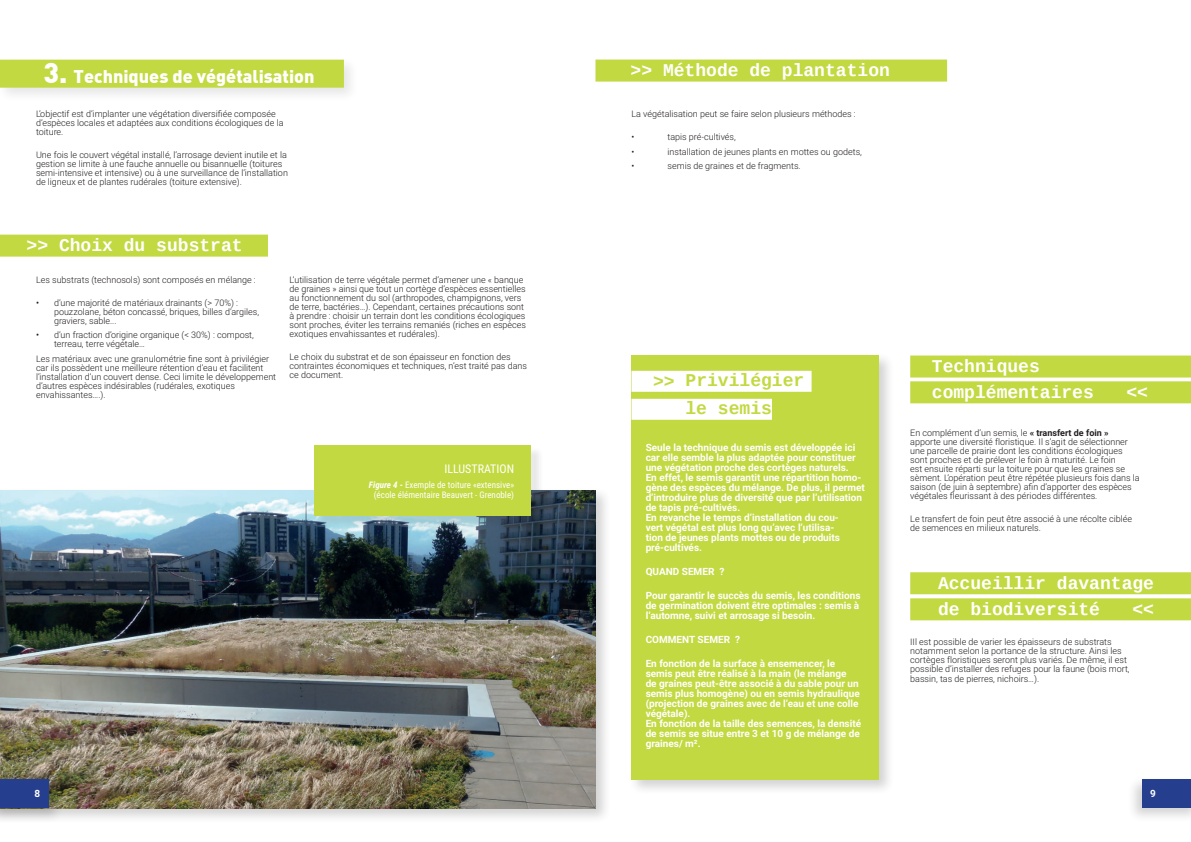
<style>
.page{position:relative;width:1191px;height:842px;background:#fff}
.page>*{position:absolute;margin:0;border:0;box-sizing:border-box;transform-origin:0 0}
.t1{font:700 18px/25.8px "Liberation Mono";color:#fff}
.t2{font:900 18px "DIN";color:#fff}
.t3{font:700 18px/28px "Liberation Mono";color:#c3d941;text-align:center}
.t4{font:12px "Roboto Condensed";color:#fff}
.t5{font:700 10px/10px "Roboto";color:#fff}
.t6{font:300 9px/9px "Roboto";color:#231f20}
.t7{font:9px/10px "Roboto Condensed";color:#fff;text-align:center}
.s1{font-size:28px}
.s2{font-weight:400}
.s3{font-weight:700;font-style:italic}
.s4{font-style:inherit}
.s5{font-weight:700}
</style>
<div class="page">
<div style="left:0;top:487px;width:611px;height:336px;background:#231f20;opacity:.2"></div>
<img style="left:0;top:490px;width:595px;height:318px">
<div style="left:316px;top:446px;width:228px;height:82px;background:#231f20;opacity:.1"></div>
<div style="left:315px;top:445px;width:216px;height:71px;background:#c3d941"></div>
<div style="left:628px;top:352px;width:266px;height:443px;background:#231f20;opacity:.2"></div>
<div style="left:631px;top:355px;width:248px;height:425px;background:#c3d941"></div>
<div style="left:631px;top:371px;width:180px;height:21px;background:#fff"></div>
<div style="left:631px;top:399px;width:141px;height:21px;background:#fff"></div>
<div style="left:0;top:235px;width:268px;height:22px;background:#c3d941"></div>
<div style="left:595px;top:60px;width:352px;height:22px;background:#c3d941"></div>
<div style="left:0;top:56px;width:359px;height:47px;background:#231f20;opacity:.11"></div>
<div style="left:0;top:60px;width:344px;height:28px;background:#c3d941"></div>
<div style="left:910px;top:355px;width:281px;height:22px;background:#c3d941"></div>
<div style="left:910px;top:381px;width:281px;height:22px;background:#c3d941"></div>
<div style="left:910px;top:572px;width:281px;height:22px;background:#c3d941"></div>
<div style="left:910px;top:598px;width:281px;height:22px;background:#c3d941"></div>
<div style="left:0;top:776px;width:64px;height:47px;background:#231f20;opacity:.2"></div>
<div style="left:0;top:780px;width:48px;height:28px;background:#253f8e"></div>
<div style="left:1126px;top:776px;width:64px;height:47px;background:#231f20;opacity:.2"></div>
<div style="left:1142px;top:780px;width:49px;height:28px;background:#253f8e"></div>
<h1 class="t2" style="left:44px;top:69px;width:273px"><span class="s1">3.</span> Techniques de végétalisation</h1>
<p class="t6" style="left:36px;top:109px;width:249px">L’objectif est d’implanter une végétation diversifiée composée d’espèces locales et adaptées aux conditions écologiques de la toiture.</p>
<p class="t6" style="left:36px;top:151px;width:253px">Une fois le couvert végétal installé, l’arrosage devient inutile et la gestion se limite à une fauche annuelle ou bisannuelle (toitures semi-intensive et intensive) ou à une surveillance de l’installation de ligneux et de plantes rudérales (toiture extensive).</p>
<h1 class="t1" style="left:27px;top:233px;width:218px">&gt;&gt; Choix du substrat</h1>
<p class="t6" style="left:36px;top:275px;width:221px">Les substrats (technosols) sont composés en mélange :</p>
<p class="t6" style="left:54px;top:299px;width:207px;text-indent:-18px"><span class="s2">•</span> d’une majorité de matériaux drainants (&gt; 70%) : pouzzolane, béton concassé, briques, billes d’argiles, graviers, sable...</p>
<p class="t6" style="left:54px;top:331px;width:201px;text-indent:-18px"><span class="s2">•</span> d’un fraction d’origine organique (&lt; 30%) : compost, terreau, terre végétale…</p>
<p class="t6" style="left:36px;top:354px;width:242px">Les matériaux avec une granulométrie fine sont à privilégier car ils possèdent une meilleure rétention d’eau et facilitent l’installation d’un couvert dense. Ceci limite le développement d’autres espèces indésirables (rudérales, exotiques envahissantes….).</p>
<p class="t6" style="left:289px;top:275px;width:238px">L’utilisation de terre végétale permet d’amener une « banque de graines » ainsi que tout un cortège d’espèces essentielles au fonctionnement du sol (arthropodes, champignons, vers de terre, bactéries…). Cependant, certaines précautions sont à prendre : choisir un terrain dont les conditions écologiques sont proches, éviter les terrains remaniés (riches en espèces exotiques envahissantes et rudérales).</p>
<p class="t6" style="left:289px;top:353px;width:239px">Le choix du substrat et de son épaisseur en fonction des contraintes économiques et techniques, n’est traité pas dans ce document.</p>
<h2 class="t4" style="left:444px;top:463px;width:71px">ILLUSTRATION</h2>
<p class="t7" style="left:369px;top:481px;width:147px"><span class="s3">Figure 4 -</span> Exemple de toiture «extensive» (école élémentaire Beauvert - Grenoble)</p>
<h1 class="t1" style="left:630px;top:58px;width:261px">&gt;&gt; Méthode de plantation</h1>
<p class="t6" style="left:631px;top:110px;width:226px">La végétalisation peut se faire selon plusieurs méthodes :</p>
<p class="t6" style="left:631px;top:133px;width:4px">•</p>
<p class="t6" style="left:667px;top:133px;width:70px">tapis pré-cultivés,</p>
<p class="t6" style="left:631px;top:148px;width:4px">•</p>
<p class="t6" style="left:667px;top:148px;width:196px">installation de jeunes plants en mottes ou godets,</p>
<p class="t6" style="left:631px;top:162px;width:4px">•</p>
<p class="t6" style="left:667px;top:162px;width:135px">semis de graines et de fragments.</p>
<h1 class="t3" style="left:653px;top:367px;width:153px"><span class="s4">&gt;&gt;</span> Privilégier le semis</h1>
<p class="t5" style="left:645px;top:443px;width:221px">Seule la technique du semis est développée ici car elle semble la plus adaptée pour constituer une végétation proche des cortèges naturels.<br>En effet, le semis garantit une répartition homo&shy;gène des espèces du mélange. De plus, il permet d’introduire plus de diversité que par l’utilisation de tapis pré-cultivés.<br>En revanche le temps d’installation du cou-<br>vert végétal est plus long qu’avec l’utilisa-<br>tion de jeunes plants mottes ou de produits pré-cultivés.</p>
<p class="t5" style="left:645px;top:567px;width:80px">QUAND SEMER ?</p>
<p class="t5" style="left:645px;top:591px;width:216px;text-align:justify">Pour garantir le succès du semis, les conditions de germination doivent être optimales : semis à l’automne, suivi et arrosage si besoin.</p>
<p class="t5" style="left:645px;top:635px;width:96px">COMMENT SEMER ?</p>
<p class="t5" style="left:645px;top:660px;width:217px">En fonction de la surface à ensemencer, le semis peut être réalisé à la main (le mélange<br>de graines peut-être associé à du sable pour un semis plus homogène) ou en semis hydraulique (projection de graines avec de l’eau et une colle végétale).<br>En fonction de la taille des semences, la densité de semis se situe entre 3 et 10 g de mélange de graines/ m².</p>
<h1 class="t1" style="left:932px;top:354px;width:164px">Techniques complémentaires</h1>
<h1 class="t1" style="left:1126px;top:380px;width:23px">&lt;&lt;</h1>
<p class="t6" style="left:910px;top:429px;width:231px">En complément d’un semis, le <span class="s5">« transfert de foin » </span>apporte une diversité floristique. Il s’agit de sélectionner une parcelle de prairie dont les conditions écologiques sont proches et de prélever le foin à maturité. Le foin<br>est ensuite réparti sur la toiture pour que les graines se sèment. L’opération peut être répétée plusieurs fois dans la saison (de juin à septembre) afin d’apporter des espèces végétales fleurissant à des périodes différentes.</p>
<p class="t6" style="left:910px;top:515px;width:223px">Le transfert de foin peut être associé à une récolte ciblée de semences en milieux naturels.</p>
<h1 class="t1" style="left:938px;top:571px;width:218px;line-height:26.1px">Accueillir davantage de biodiversité</h1>
<h1 class="t1" style="left:1132px;top:597px;width:23px">&lt;&lt;</h1>
<p class="t6" style="left:910px;top:638px;width:221px">IIl est possible de varier les épaisseurs de substrats notamment selon la portance de la structure. Ainsi les cortèges floristiques seront plus variés. De même, il est possible d’installer des refuges pour la faune (bois mort,</p>
<p class="t6" style="left:910px;top:675px;width:130px">bassin, tas de pierres, nichoirs…).</p>
<p class="t5" style="left:35px;top:789px;width:7px">8</p>
<p class="t5" style="left:1150px;top:789px;width:7px">9</p>
</div>
